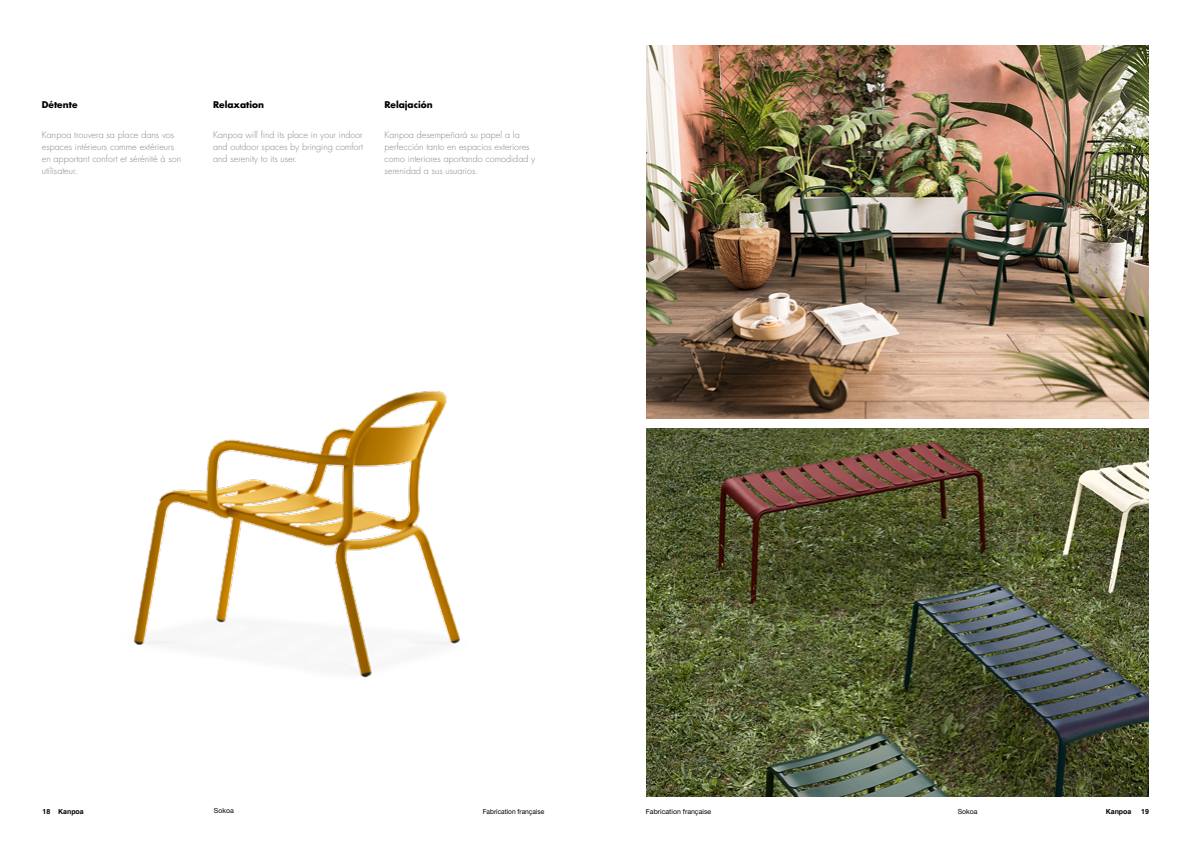
<style>
.page{position:relative;width:1191px;height:842px;background:#fff}
.page>*{position:absolute;margin:0;border:0;box-sizing:border-box;transform-origin:0 0}
.t1{font:300 9px/12px "Futura Std";color:#878787}
.t2{font:700 9px "Futura Std";color:#000}
.t3{font:7px "Helvetica Neue LT Std";color:#000}
.t4{font:7px "Helvetica Neue LT Std";color:#000;scale:.94 1}
.t5{font:700 7px "Helvetica";color:#000}
</style>
<div class="page">
<img style="left:646px;top:429px;width:502px;height:368px">
<img style="left:646px;top:45px;width:502px;height:373px">
<img style="left:134px;top:390px;width:326px;height:288px">
<p class="t2" style="left:42px;top:99px;width:37px">Détente</p>
<p class="t1" style="left:42px;top:129px;width:141px">Kanpoa trouvera sa place dans vos espaces intérieurs comme extérieurs en apportant confort et sérénité à son utilisateur.</p>
<p class="t2" style="left:213px;top:99px;width:52px">Relaxation</p>
<p class="t1" style="left:213px;top:129px;width:151px;text-align:justify">Kanpoa will find its place in your indoor and outdoor spaces by bringing comfort and serenity to its user.</p>
<p class="t2" style="left:384px;top:99px;width:50px">Relajación</p>
<p class="t1" style="left:384px;top:129px;width:152px">Kanpoa desempeñará su papel a la perfección tanto en espacios exteriores como interiores aportando comodidad y serenidad a sus usuarios.</p>
<p class="t5" style="left:43px;top:807px;width:43px">18 Kanpoa</p>
<p class="t3" style="left:214px;top:806px;width:21px">Sokoa</p>
<p class="t4" style="left:483px;top:807px;width:67px">Fabrication française</p>
<p class="t3" style="left:646px;top:807px;width:67px">Fabrication française</p>
<p class="t3" style="left:957px;top:807px;width:21px">Sokoa</p>
<p class="t5" style="left:1105px;top:807px;width:27px">Kanpoa</p>
<p class="t5" style="left:1141px;top:807px;width:9px">19</p>
</div>
